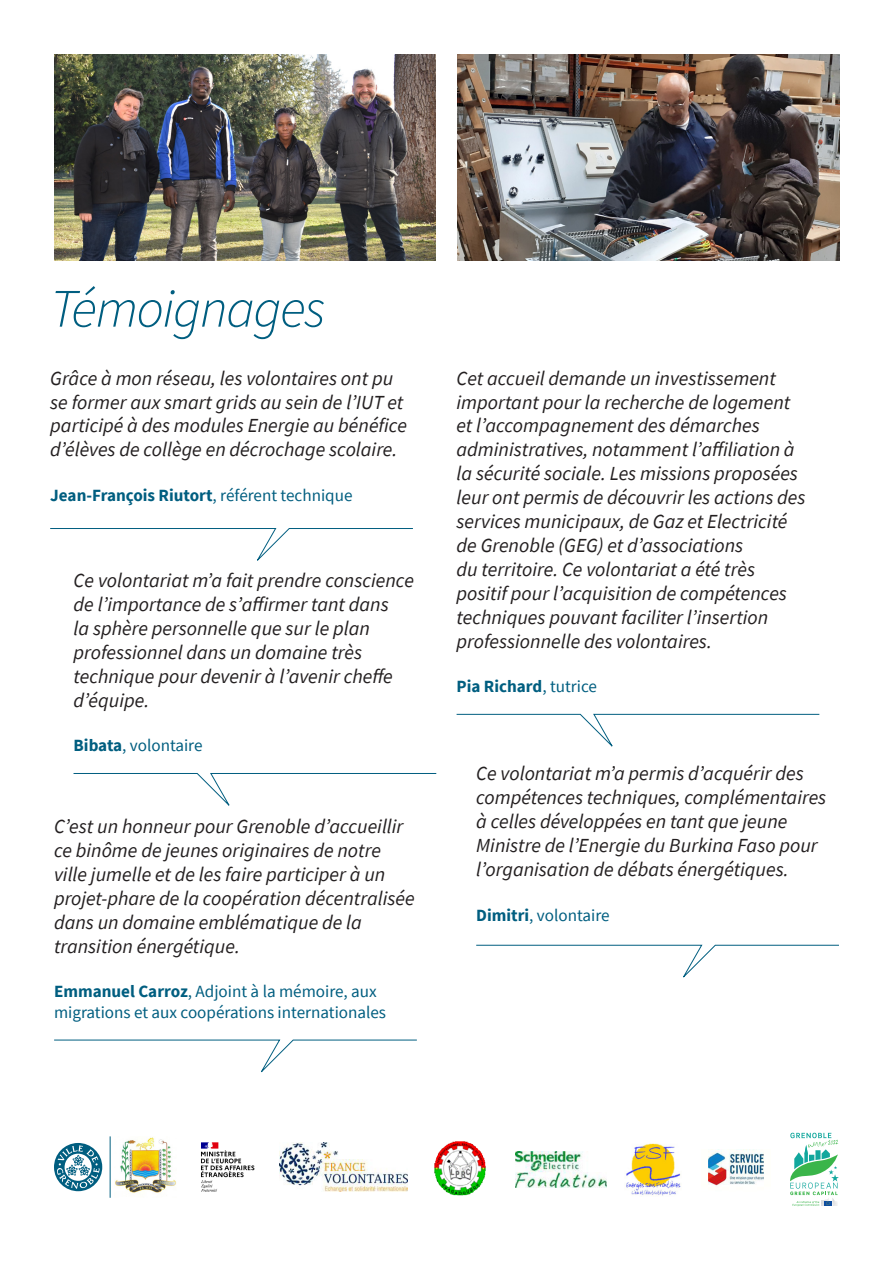
<style>
.page{position:relative;width:893px;height:1263px;background:#fff}
.page>*{position:absolute;margin:0;border:0;box-sizing:border-box;transform-origin:0 0}
.t1{font:italic 300 54.15px "Source Sans Pro";letter-spacing:-.025em;color:#005e80}
.t2{font:italic 19.95px/24px "Source Sans Pro";color:#231f20}
.t3{font:17.1px/20.5px "Source Sans Pro";color:#005e80}
.t4{font:700 17.1px "Source Sans Pro";color:#005e80}
.s1{font-weight:400}
.s2{font-weight:700}
</style>
<div class="page">
<svg style="left:54px;top:1143px;width:48px;height:48px"></svg>
<img style="left:115px;top:1137px;width:61px;height:56px">
<hr style="left:110px;top:1136px;width:1px;height:62px;background:#005e80">
<img style="left:201px;top:1142px;width:54px;height:50px">
<svg style="left:50px;top:528px;width:363px;height:33px"></svg>
<svg style="left:73px;top:773px;width:364px;height:33px"></svg>
<svg style="left:54px;top:1039px;width:363px;height:34px"></svg>
<svg style="left:456px;top:714px;width:364px;height:33px"></svg>
<svg style="left:476px;top:944px;width:363px;height:34px"></svg>
<img style="left:279px;top:1142px;width:129px;height:49px">
<img style="left:434px;top:1141px;width:52px;height:55px">
<img style="left:516px;top:1152px;width:90px;height:35px">
<img style="left:626px;top:1143px;width:55px;height:53px">
<img style="left:708px;top:1149px;width:56px;height:37px">
<svg style="left:790px;top:1133px;width:49px;height:73px"></svg>
<img style="left:54px;top:54px;width:382px;height:206px">
<img style="left:457px;top:54px;width:382px;height:206px">
<p class="t1" style="left:50px;top:275px;width:277px">Témoignages</p>
<p class="t2" style="left:50px;top:366px;width:358px">Grâce à mon réseau, les volontaires ont pu se former aux smart grids au sein de l’IUT et participé à des modules Energie au bénéfice d’élèves de collège en décrochage scolaire.</p>
<p class="t4" style="left:50px;top:484px;width:304px">Jean-François Riutort<span class="s1">, référent technique</span></p>
<p class="t2" style="left:74px;top:568px;width:342px">Ce volontariat m’a fait prendre conscience de l’importance de s’affirmer tant dans<br>la sphère personnelle que sur le plan professionnel dans un domaine très technique pour devenir à l’avenir cheffe d’équipe.</p>
<p class="t3" style="left:74px;top:735px;width:130px"><span class="s2">Bibata</span>, volontaire</p>
<p class="t2" style="left:54px;top:814px;width:362px">C’est un honneur pour Grenoble d’accueillir ce binôme de jeunes originaires de notre ville jumelle et de les faire participer à un projet-phare de la coopération décentralisée dans un domaine emblématique de la transition énergétique.</p>
<p class="t3" style="left:54px;top:981px;width:334px"><span class="s2">Emmanuel Carroz</span>, Adjoint à la mémoire, aux migrations et aux coopérations internationales</p>
<p class="t2" style="left:457px;top:366px;width:350px">Cet accueil demande un investissement important pour la recherche de logement et l’accompagnement des démarches administratives, notamment l’affiliation à la sécurité sociale. Les missions proposées leur ont permis de découvrir les actions des services municipaux, de Gaz et Electricité de Grenoble (GEG) et d’associations<br>du territoire. Ce volontariat a été très positif pour l’acquisition de compétences techniques pouvant faciliter l’insertion professionnelle des volontaires.</p>
<p class="t4" style="left:457px;top:675px;width:142px">Pia Richard<span class="s1">, tutrice</span></p>
<p class="t2" style="left:476px;top:761px;width:352px">Ce volontariat m’a permis d’acquérir des compétences techniques, complémentaires à celles développées en tant que jeune Ministre de l’Energie du Burkina Faso pour l’organisation de débats énergétiques.</p>
<p class="t3" style="left:476px;top:904px;width:135px"><span class="s2">Dimitri</span>, volontaire</p>
</div>
